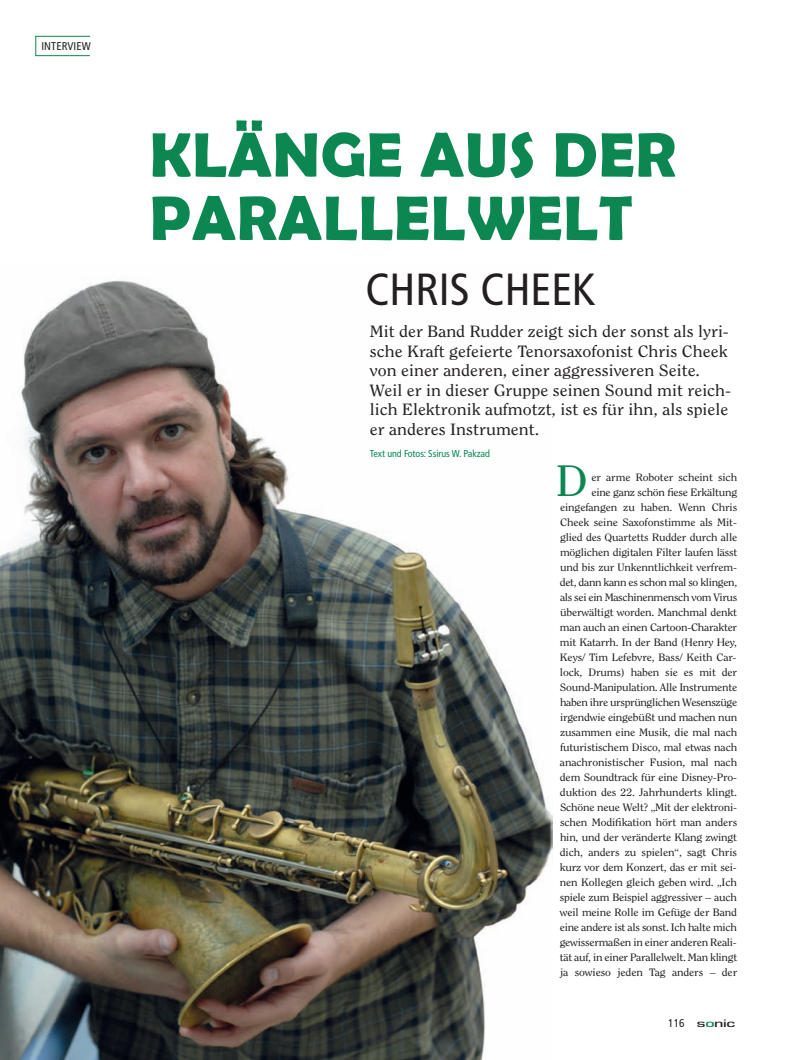
<style>
.page{position:relative;width:809px;height:1060px;background:#fff}
.page>*{position:absolute;margin:0;border:0;box-sizing:border-box;transform-origin:0 0}
.t1{font:700 63.25px/63.2px "Berlin Sans FB Demi";letter-spacing:.015em;color:#0c8752}
.t2{font:condensed 45px "Frutiger LT Std";color:#231f20}
.t3{font:43.75px "Clearface Std";color:#0c8752;scale:1.1 1}
.t4{font:16.25px/19.5px "Clearface Std";color:#231f20;scale:1.1 1}
.t5{font:condensed 11.25px "Frutiger LT Std";letter-spacing:.01em;color:#231f20}
.t6{font:500 11.25px "Eurostile T";letter-spacing:-.02em;color:#231f20;scale:1.6 1}
.t7{font:10.62px/15px "Clearface Std";letter-spacing:-.015em;color:#231f20;text-align:right;scale:1.1 1}
.t8{font:condensed 10px "Frutiger LT Std";letter-spacing:-.005em;color:#0c8752}
.s1{font-family:"Frutiger LT Std";font-weight:400;font-stretch:condensed}
.s2{color:#0c8752}
</style>
<div class="page">
<img style="left:0;top:280px;width:552px;height:780px">
<div style="left:35px;top:36px;width:55px;height:20px;border:1px solid #0c8752"></div>
<p class="t5" style="left:41px;top:41px;width:51px">INTERVIEW</p>
<h1 class="t1" style="left:150px;top:122px;width:527px">KLÄNGE AUS DER<br>PARALLELWELT</h1>
<h2 class="t2" style="left:365px;top:271px;width:232px">CHRIS CHEEK</h2>
<p class="t4" style="left:370px;top:323px;width:330px">Mit der Band Rudder zeigt sich der sonst als lyri&shy;sche Kraft gefeierte Tenorsaxofonist Chris Cheek von einer anderen, einer aggressiveren Seite.<br>Weil er in dieser Gruppe seinen Sound mit reich&shy;lich Elektronik aufmotzt, ist es für ihn, als spiele er anderes Instrument.</p>
<p class="t8" style="left:370px;top:450px;width:122px">Text und Fotos: Ssirus W. Pakzad</p>
<h3 class="t3" style="left:556px;top:463px;width:31px">D</h3>
<p class="t7" style="left:560px;top:470px;width:163px">er arme Roboter scheint sich<br>eine ganz schön fiese Erkältung eingefangen zu haben. Wenn Chris Cheek seine Saxofonstimme als Mit&shy;glied des Quartetts Rudder durch alle möglichen digitalen Filter laufen lässt und bis zur Unkenntlichkeit verfrem&shy;det, dann kann es schon mal so klingen, als sei ein Maschinenmensch vom Virus überwältigt worden. Manchmal denkt man auch an einen Cartoon-Charakter mit Katarrh. In der Band (Henry Hey, Keys/ Tim Lefebvre, Bass/ Keith Car&shy;lock, Drums) haben sie es mit der Sound-Manipulation. Alle Instrumente haben ihre ursprünglichen Wesenszüge irgendwie eingebüßt und machen nun zusammen eine Musik, die mal nach futuristischem Disco, mal etwas nach anachronistischer Fusion, mal nach dem Soundtrack für eine Disney-Pro&shy;duktion des 22. Jahrhunderts klingt.<br>Schöne neue Welt? „Mit der elektroni&shy;schen Modifikation hört man anders hin, und der veränderte Klang zwingt dich, anders zu spielen“, sagt Chris kurz vor dem Konzert, das er mit sei&shy;nen Kollegen gleich geben wird. „Ich spiele zum Beispiel aggressiver – auch weil meine Rolle im Gefüge der Band eine andere ist als sonst. Ich halte mich gewissermaßen in einer anderen Reali&shy;tät auf, in einer Parallelwelt. Man klingt ja sowieso jeden Tag anders – der</p>
<p class="t6" style="left:668px;top:1017px;width:43px"><span class="s1">116</span> s<span class="s2">o</span>nic</p>
</div>
